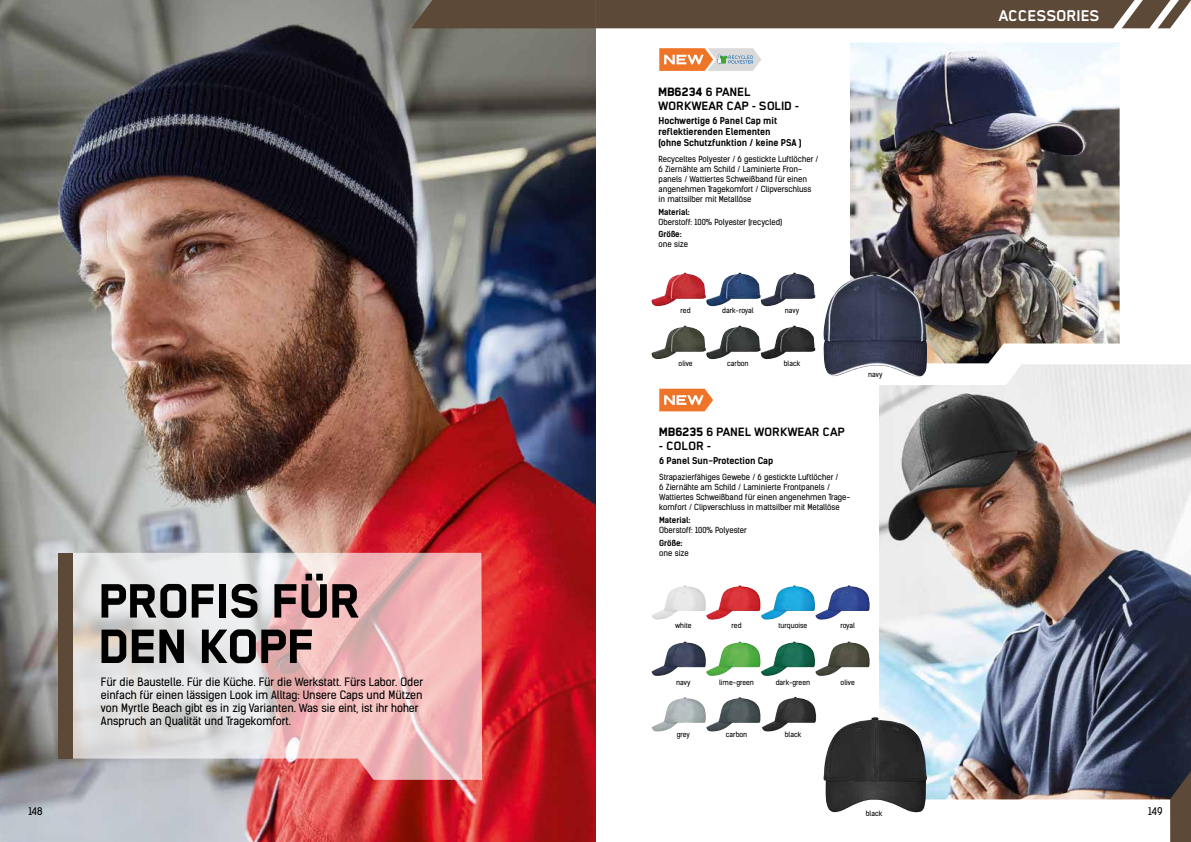
<style>
.page{position:relative;width:1191px;height:842px;background:#fff}
.page>*{position:absolute;margin:0;border:0;box-sizing:border-box;transform-origin:0 0}
.t1{font:800 55.7px/45.4px "Blender Pro";letter-spacing:-.02em;color:#000}
.t2{font:700 18px "Blender Pro";letter-spacing:-.02em;color:#fff}
.t3{font:700 14px/14px "Blender Pro";letter-spacing:-.02em;color:#000}
.t4{font:11px/13px "Kelson Sans Regular BG";color:#000}
.t5{font:10px "Kelson Sans Regular BG";letter-spacing:-.02em;color:#000}
.t6{font:9px/11px "Kelson Sans Bold BG";color:#000}
.t7{font:8px/10px "Kelson Sans Regular BG";color:#000}
.t8{font:8px "Kelson Sans Bold BG";color:#000}
.t9{font:7px "Kelson Sans Regular BG";color:#000}
.s1{font-weight:800}
</style>
<div class="page">
<img style="left:0;top:0;width:595px;height:842px">
<img style="left:850px;top:43px;width:269px;height:320px">
<img style="left:879px;top:364px;width:312px;height:435px">
<img style="left:823px;top:272px;width:104px;height:105px">
<img style="left:823px;top:717px;width:102px;height:95px">
<svg style="left:659px;top:389px;width:54px;height:22px"></svg>
<img style="left:651px;top:273px;width:164px;height:33px">
<img style="left:652px;top:585px;width:217px;height:35px">
<img style="left:651px;top:641px;width:218px;height:35px">
<img style="left:651px;top:697px;width:109px;height:34px">
<img style="left:762px;top:697px;width:54px;height:34px">
<img style="left:651px;top:326px;width:164px;height:33px">
<svg style="left:659px;top:48px;width:102px;height:23px"></svg>
<svg style="left:73px;top:553px;width:409px;height:227px"></svg>
<div style="left:59px;top:553px;width:14px;height:205px;background:#5c4938"></div>
<svg style="left:1170px;top:759px;width:21px;height:83px"></svg>
<div style="left:411px;top:0;width:780px;height:28px;background:#5c4938"></div>
<h1 class="t1" style="left:99px;top:577px;width:264px">PROFIS FÜR<br>DEN KOPF</h1>
<p class="t4" style="left:101px;top:676px;width:324px">Für die Baustelle. Für die Küche. Für die Werkstatt. Fürs Labor. Oder einfach für einen lässigen Look im Alltag: Unsere Caps und Mützen von Myrtle Beach gibt es in zig Varianten. Was sie eint, ist ihr hoher Anspruch an Qualität und Tragekomfort.</p>
<h3 class="t3" style="left:658px;top:85px;width:143px"><span class="s1">MB6234</span> 6 PANEL<br>WORKWEAR CAP - SOLID -</h3>
<p class="t6" style="left:658px;top:115px;width:144px">Hochwertige 6 Panel Cap mit reflektierenden Elementen<br>(ohne Schutzfunktion / keine PSA )</p>
<p class="t7" style="left:658px;top:154px;width:161px">Recyceltes Polyester / 6 gestickte Luftlöcher / 6 Ziernähte am Schild / Laminierte Fron&shy;panels / Wattiertes Schweißband für einen angenehmen Tragekomfort / Clipverschluss in mattsilber mit Metallöse</p>
<p class="t8" style="left:658px;top:207px;width:33px">Material:</p>
<p class="t7" style="left:658px;top:217px;width:125px">Oberstoff: 100% Polyester (recycled)</p>
<p class="t8" style="left:658px;top:230px;width:25px">Größe:</p>
<p class="t7" style="left:658px;top:239px;width:31px">one size</p>
<p class="t9" style="left:680px;top:306px;width:12px">red</p>
<p class="t9" style="left:678px;top:359px;width:16px">olive</p>
<p class="t9" style="left:722px;top:306px;width:33px">dark-royal</p>
<p class="t9" style="left:727px;top:359px;width:23px">carbon</p>
<p class="t9" style="left:785px;top:306px;width:16px">navy</p>
<p class="t9" style="left:783px;top:359px;width:18px">black</p>
<p class="t9" style="left:868px;top:370px;width:16px">navy</p>
<h3 class="t3" style="left:659px;top:425px;width:187px"><span class="s1">MB6235</span> 6 PANEL WORKWEAR CAP</h3>
<h3 class="t3" style="left:659px;top:439px;width:54px">- COLOR -</h3>
<p class="t6" style="left:659px;top:455px;width:116px">6 Panel Sun-Protection Cap</p>
<p class="t7" style="left:659px;top:472px;width:193px">Strapazierfähiges Gewebe / 6 gestickte Luftlöcher /<br>6 Ziernähte am Schild / Laminierte Frontpanels / Wattiertes Schweißband für einen angenehmen Trage&shy;komfort / Clipverschluss in mattsilber mit Metallöse</p>
<p class="t8" style="left:659px;top:515px;width:33px">Material:</p>
<p class="t7" style="left:659px;top:525px;width:89px">Oberstoff: 100% Polyester</p>
<p class="t8" style="left:659px;top:538px;width:25px">Größe:</p>
<p class="t7" style="left:659px;top:548px;width:31px">one size</p>
<p class="t9" style="left:675px;top:621px;width:18px">white</p>
<p class="t9" style="left:731px;top:621px;width:12px">red</p>
<p class="t9" style="left:778px;top:621px;width:30px">turquoise</p>
<p class="t9" style="left:840px;top:621px;width:16px">royal</p>
<p class="t9" style="left:719px;top:677px;width:36px">lime-green</p>
<p class="t9" style="left:676px;top:678px;width:16px">navy</p>
<p class="t9" style="left:840px;top:678px;width:16px">olive</p>
<p class="t9" style="left:775px;top:678px;width:36px">dark-green</p>
<p class="t9" style="left:677px;top:730px;width:15px">grey</p>
<p class="t9" style="left:726px;top:730px;width:23px">carbon</p>
<p class="t9" style="left:784px;top:730px;width:18px">black</p>
<h2 class="t2" style="left:999px;top:6px;width:103px">ACCESSORIES</h2>
<p class="t5" style="left:28px;top:805px;width:16px">148</p>
<p class="t9" style="left:865px;top:809px;width:18px">black</p>
<p class="t5" style="left:1148px;top:805px;width:16px">149</p>
</div>
